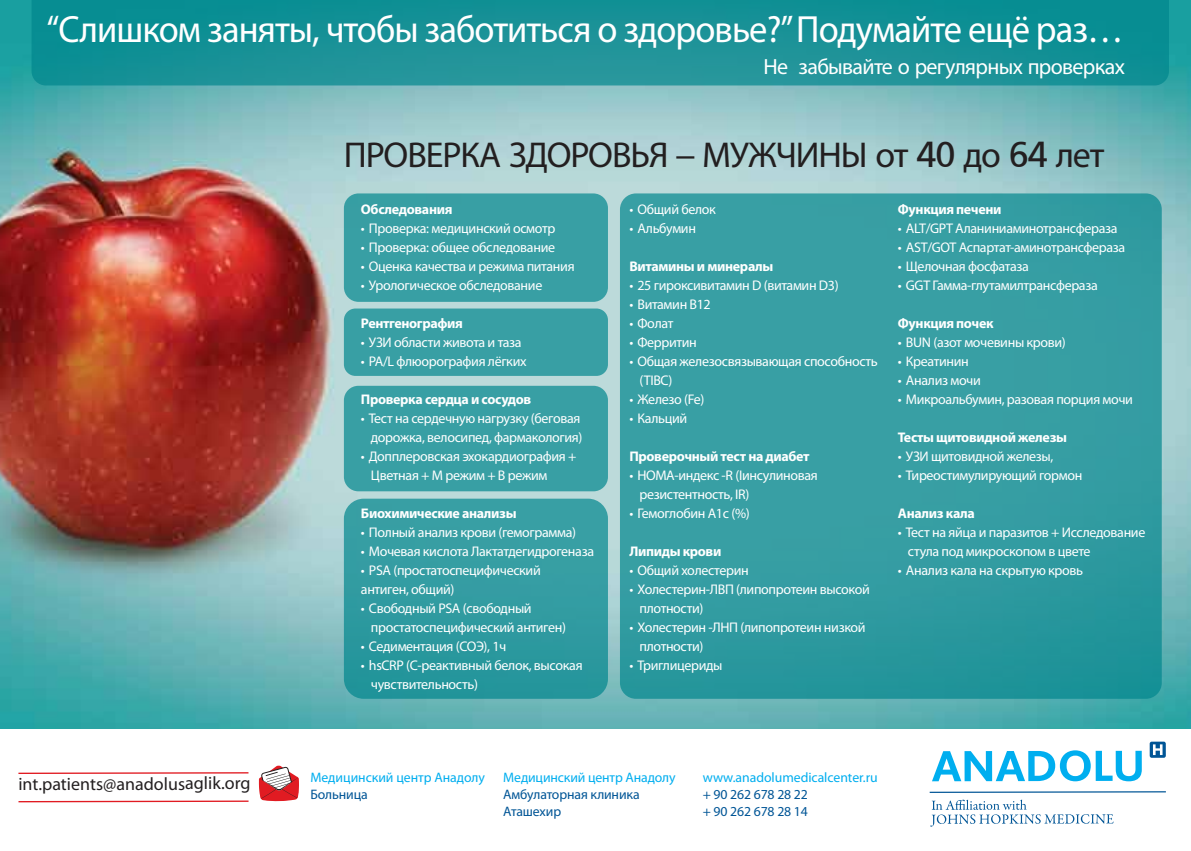
<style>
.page{position:relative;width:1191px;height:851px;background:#fff}
.page>*{position:absolute;margin:0;border:0;box-sizing:border-box;transform-origin:0 0}
.t1{font:38px "Myriad Pro";letter-spacing:-.025em;color:#fff;scale:.96 1}
.t2{font:36px "Myriad Pro";letter-spacing:-.03em;color:#231f20}
.t3{font:22px "Myriad Pro";letter-spacing:-.03em;color:#fff}
.t4{font:18px "Myriad Pro";letter-spacing:-.005em;color:#231f20}
.t5{font:14px/19px "Myriad Pro";letter-spacing:-.025em;color:#fff}
.t6{font:700 14px "Myriad Pro";letter-spacing:-.025em;color:#fff}
.t7{font:13.8px "Myriad Pro";letter-spacing:-.005em;color:#00aeef}
.t8{font:13.8px/16.8px "Myriad Pro";letter-spacing:-.01em;color:#005596}
.s1{font-family:"Frutiger Roman"}
</style>
<div class="page">
<img style="left:0;top:0;width:1191px;height:729px">
<svg style="left:32px;top:0;width:1137px;height:85px;background:#159196"></svg>
<hr style="left:929px;top:791px;width:236px;height:1px;background:#005596">
<svg style="left:1149px;top:741px;width:16px;height:16px"></svg>
<svg style="left:932px;top:750px;width:209px;height:31px"></svg>
<svg style="left:930px;top:799px;width:183px;height:27px"></svg>
<svg style="left:259px;top:765px;width:40px;height:36px"></svg>
<hr style="left:19px;top:800px;width:229px;height:2px;background:#e11b22">
<hr style="left:18px;top:772px;width:230px;height:1px;background:#e11b22">
<div style="left:620px;top:193px;width:541px;height:505px;background:linear-gradient(to bottom,#3ca1a6,#2b989e);border-radius:16px"></div>
<div style="left:344px;top:193px;width:264px;height:109px;background:#389fa4;border-radius:15px"></div>
<div style="left:344px;top:308px;width:264px;height:68px;background:#389fa4;border-radius:12px"></div>
<div style="left:344px;top:386px;width:264px;height:105px;background:#389fa4;border-radius:14px"></div>
<div style="left:344px;top:498px;width:264px;height:200px;background:linear-gradient(to bottom,#3da1a6,#24959b);border-radius:20px"></div>
<h1 class="t1" style="left:47px;top:6px;width:1123px">“Слишком заняты, чтобы заботиться о здоровье?” Подумайте ещё раз…</h1>
<h3 class="t3" style="left:763px;top:53px;width:363px">Не забывайте о регулярных проверках</h3>
<h2 class="t2" style="left:344px;top:132px;width:762px">ПРОВЕРКА ЗДОРОВЬЯ <span class="s1">–</span> МУЖЧИНЫ от <span class="s1">40</span> до <span class="s1">64</span> лет</h2>
<p class="t6" style="left:361px;top:200px;width:93px">Обследования</p>
<p class="t5" style="left:361px;top:218px;width:196px">• Проверка: медицинский осмотр</p>
<p class="t5" style="left:361px;top:237px;width:196px">• Проверка: общее обследование</p>
<p class="t5" style="left:361px;top:256px;width:215px">• Оценка качества и режима питания</p>
<p class="t5" style="left:361px;top:275px;width:183px">• Урологическое обследование</p>
<p class="t6" style="left:361px;top:314px;width:103px">Рентгенография</p>
<p class="t5" style="left:361px;top:332px;width:162px">• УЗИ области живота и таза</p>
<p class="t5" style="left:361px;top:351px;width:167px">• PA/L флюорография лёгких</p>
<p class="t6" style="left:361px;top:390px;width:172px">Проверка сердца и сосудов</p>
<p class="t5" style="left:361px;top:408px;width:223px;text-align:right">• Тест на сердечную нагрузку (беговая дорожка, велосипед, фармакология)</p>
<p class="t5" style="left:371px;top:446px;width:207px;text-indent:-10px">• Допплеровская эхокардиография +<br>Цветная + M режим + B режим</p>
<p class="t6" style="left:361px;top:504px;width:157px">Биохимические анализы</p>
<p class="t5" style="left:361px;top:522px;width:217px">• Полный анализ крови (гемограмма)</p>
<p class="t5" style="left:361px;top:541px;width:235px">• Мочевая кислота Лактатдегидрогеназа</p>
<p class="t5" style="left:361px;top:560px;width:181px">• PSA (простатоспецифический антиген, общий)</p>
<p class="t5" style="left:371px;top:598px;width:197px;text-indent:-10px">• Свободный PSA (свободный простатоспецифический антиген)</p>
<p class="t5" style="left:361px;top:636px;width:147px">• Седиментация (СОЭ), 1ч</p>
<p class="t5" style="left:371px;top:655px;width:213px;text-indent:-10px">• hsCRP (С-реактивный белок, высокая чувствительность)</p>
<p class="t5" style="left:629px;top:199px;width:88px">• Общий белок</p>
<p class="t5" style="left:629px;top:218px;width:68px">• Альбумин</p>
<p class="t6" style="left:629px;top:257px;width:145px">Витамины и минералы</p>
<p class="t5" style="left:629px;top:275px;width:211px">• 25 гироксивитамин D (витамин D3)</p>
<p class="t5" style="left:629px;top:294px;width:83px">• Витамин B12</p>
<p class="t5" style="left:629px;top:313px;width:46px">• Фолат</p>
<p class="t5" style="left:629px;top:332px;width:69px">• Ферритин</p>
<p class="t5" style="left:639px;top:351px;width:240px;text-indent:-10px">• Общая железосвязывающая способность (TIBC)</p>
<p class="t5" style="left:629px;top:389px;width:76px">• Железо (Fe)</p>
<p class="t5" style="left:629px;top:408px;width:59px">• Кальций</p>
<p class="t6" style="left:629px;top:447px;width:182px">Проверочный тест на диабет</p>
<p class="t5" style="left:639px;top:465px;width:180px;text-indent:-10px">• HOMA-индекс -R (Iинсулиновая резистентность, IR)</p>
<p class="t5" style="left:629px;top:503px;width:122px">• Гемоглобин A1c (%)</p>
<p class="t6" style="left:629px;top:542px;width:93px">Липиды крови</p>
<p class="t5" style="left:629px;top:560px;width:121px">• Общий холестерин</p>
<p class="t5" style="left:639px;top:579px;width:232px;text-indent:-10px">• Холестерин-ЛВП (липопротеин высокой плотности)</p>
<p class="t5" style="left:639px;top:617px;width:228px;text-indent:-10px">• Холестерин -ЛНП (липопротеин низкой плотности)</p>
<p class="t5" style="left:629px;top:655px;width:95px">• Триглицериды</p>
<p class="t6" style="left:898px;top:200px;width:105px">Функция печени</p>
<p class="t5" style="left:898px;top:218px;width:221px">• ALT/GPT Аланиниаминотрансфераза</p>
<p class="t5" style="left:898px;top:237px;width:229px">• AST/GOT Аспартат-аминотрансфераза</p>
<p class="t5" style="left:898px;top:256px;width:132px">• Щелочная фосфатаза</p>
<p class="t5" style="left:898px;top:275px;width:201px">• GGT Гамма-глутамилтрансфераза</p>
<p class="t6" style="left:898px;top:314px;width:97px">Функция почек</p>
<p class="t5" style="left:898px;top:332px;width:169px">• BUN (азот мочевины крови)</p>
<p class="t5" style="left:898px;top:351px;width:72px">• Креатинин</p>
<p class="t5" style="left:898px;top:370px;width:84px">• Анализ мочи</p>
<p class="t5" style="left:898px;top:389px;width:236px">• Микроальбумин, разовая порция мочи</p>
<p class="t6" style="left:898px;top:428px;width:171px">Тесты щитовидной железы</p>
<p class="t5" style="left:898px;top:446px;width:157px">• УЗИ щитовидной железы,</p>
<p class="t5" style="left:898px;top:465px;width:186px">• Тиреостимулирующий гормон</p>
<p class="t6" style="left:898px;top:504px;width:78px">Анализ кала</p>
<p class="t5" style="left:908px;top:522px;width:239px;text-indent:-10px">• Тест на яйца и паразитов + Исследование стула под микроскопом в цвете</p>
<p class="t5" style="left:898px;top:560px;width:187px">• Анализ кала на скрытую кровь</p>
<p class="t4" style="left:18px;top:772px;width:234px">int.patients@anadolusaglik.org</p>
<p class="t7" style="left:503px;top:768px;width:174px">Медицинский центр Анадолу</p>
<p class="t7" style="left:310px;top:768px;width:176px">Медицинский центр Анадолу</p>
<p class="t8" style="left:310px;top:785px;width:59px">Больница</p>
<p class="t8" style="left:503px;top:785px;width:138px">Амбулаторная клиника<br>Аташехир</p>
<p class="t7" style="left:703px;top:769px;width:176px">www.anadolumedicalcenter.ru</p>
<p class="t8" style="left:703px;top:785px;width:107px">+ 90 262 678 28 22 + 90 262 678 28 14</p>
</div>
